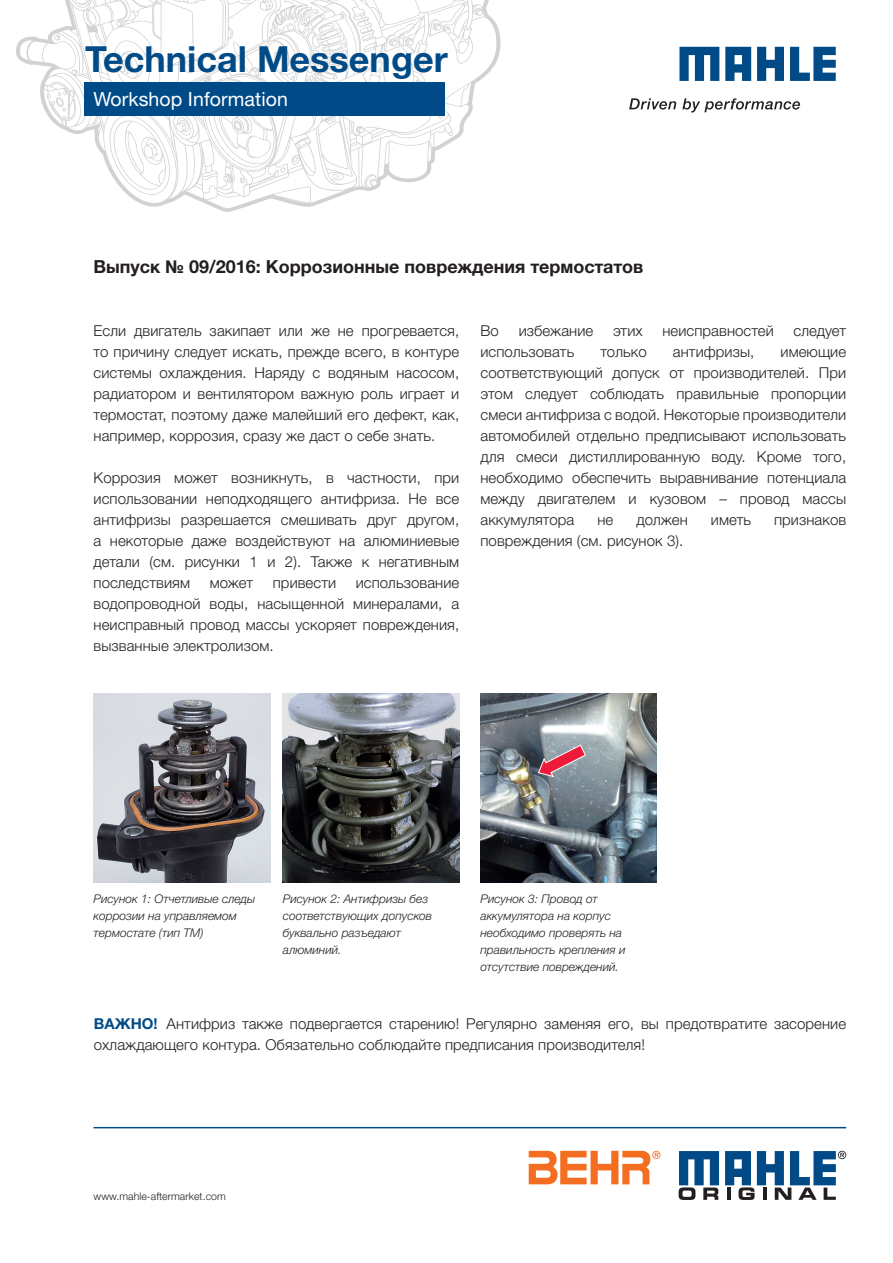
<style>
.page{position:relative;width:893px;height:1263px;background:#fff}
.page>*{position:absolute;margin:0;border:0;box-sizing:border-box;transform-origin:0 0}
.t1{font:700 36px "Helvetica Neue LT Pro";color:#004b87}
.t2{font:19.5px "Helvetica Neue LT Pro";letter-spacing:.005em;color:#fff}
.t3{font:700 18px "Helvetica Neue LTW1 G";color:#231f20}
.t4{font:300 15px/21px "Helvetica Neue LTW1 G";letter-spacing:.005em;color:#231f20;text-align:justify}
.t5{font:italic 300 12px/16.8px "Helvetica Neue LTW1 G";color:#231f20}
.t6{font:300 10.5px "Helvetica Neue LT Pro";letter-spacing:.005em;color:#231f20}
.s1{font-weight:700;color:#004b87}
</style>
<div class="page">
<svg style="left:16px;top:0;width:485px;height:212px"></svg>
<div style="left:84px;top:82px;width:361px;height:34px;background:#004b87"></div>
<svg style="left:629px;top:98px;width:171px;height:15px"></svg>
<svg style="left:679px;top:47px;width:157px;height:34px"></svg>
<svg style="left:679px;top:1151px;width:40px;height:49px"></svg>
<svg style="left:725px;top:1151px;width:121px;height:49px"></svg>
<hr style="left:94px;top:1127px;width:752px;height:1px;background:#004b87">
<img style="left:94px;top:693px;width:176px;height:189px">
<img style="left:283px;top:693px;width:176px;height:189px">
<svg style="left:529px;top:1151px;width:131px;height:33px"></svg>
<img style="left:480px;top:693px;width:177px;height:189px">
<svg style="left:537px;top:744px;width:50px;height:34px;background:#a97786"></svg>
<h1 class="t1" style="left:85px;top:37px;width:364px">Technical Messenger</h1>
<h2 class="t2" style="left:94px;top:87px;width:196px">Workshop Information</h2>
<p class="t3" style="left:94px;top:255px;width:551px">Выпуск № 09/2016: Коррозионные повреждения термостатов</p>
<p class="t4" style="left:94px;top:320px;width:367px">Если двигатель закипает или же не прогревается, то причину следует искать, прежде всего, в контуре системы охлаждения. Наряду с водяным насосом, радиатором и вентилятором важную роль играет и термостат, поэтому даже малейший его дефект, как, например, коррозия, сразу же даст о себе знать.</p>
<p class="t4" style="left:94px;top:467px;width:367px">Коррозия может возникнуть, в частности, при использовании неподходящего антифриза. Не все антифризы разрешается смешивать друг другом, а некоторые даже воздействуют на алюминиевые детали (см. рисунки 1 и 2). Также к негативным последствиям</p>
<p class="t4" style="left:94px;top:572px;width:367px;text-indent:262px">использование водопроводной воды, насыщенной минералами, а неисправный провод массы ускоряет повреждения, вызванные электролизом.</p>
<p class="t4" style="left:210px;top:572px;width:45px">может</p>
<p class="t4" style="left:273px;top:572px;width:65px">привести</p>
<p class="t4" style="left:480px;top:320px;width:20px">Во</p>
<p class="t4" style="left:519px;top:320px;width:76px">избежание</p>
<p class="t4" style="left:613px;top:320px;width:31px">этих</p>
<p class="t4" style="left:662px;top:320px;width:113px">неисправностей</p>
<p class="t4" style="left:794px;top:320px;width:54px">следует</p>
<p class="t4" style="left:480px;top:341px;width:95px">использовать</p>
<p class="t4" style="left:600px;top:341px;width:48px">только</p>
<p class="t4" style="left:673px;top:341px;width:83px">антифризы,</p>
<p class="t4" style="left:480px;top:341px;width:367px;text-indent:300px">имеющие соответствующий допуск от производителей. При этом следует соблюдать правильные пропорции смеси антифриза с водой. Некоторые производители автомобилей отдельно предписывают использовать для смеси дистиллированную воду. Кроме того, необходимо обеспечить выравнивание потенциала между двигателем и кузовом – провод массы аккумулятора</p>
<p class="t4" style="left:597px;top:509px;width:17px">не</p>
<p class="t4" style="left:636px;top:509px;width:53px">должен</p>
<p class="t4" style="left:711px;top:509px;width:42px">иметь</p>
<p class="t4" style="left:774px;top:509px;width:74px">признаков</p>
<p class="t4" style="left:480px;top:530px;width:204px">повреждения (см. рисунок 3).</p>
<p class="t5" style="left:94px;top:891px;width:163px">Рисунок 1: Отчетливые следы коррозии на управляемом термостате (тип ТМ)</p>
<p class="t5" style="left:283px;top:891px;width:151px">Рисунок 2: Антифризы без соответствующих допусков буквально разъедают алюминий.</p>
<p class="t5" style="left:480px;top:891px;width:147px">Рисунок 3: Провод от аккумулятора на корпус необходимо проверять на правильность крепления и отсутствие повреждений.</p>
<p class="t4" style="left:94px;top:1013px;width:754px"><span class="s1">ВАЖНО!</span> Антифриз также подвергается старению! Регулярно заменяя его, вы предотвратите засорение охлаждающего контура. Обязательно соблюдайте предписания производителя!</p>
<p class="t6" style="left:94px;top:1190px;width:134px">www.mahle-aftermarket.com</p>
</div>
